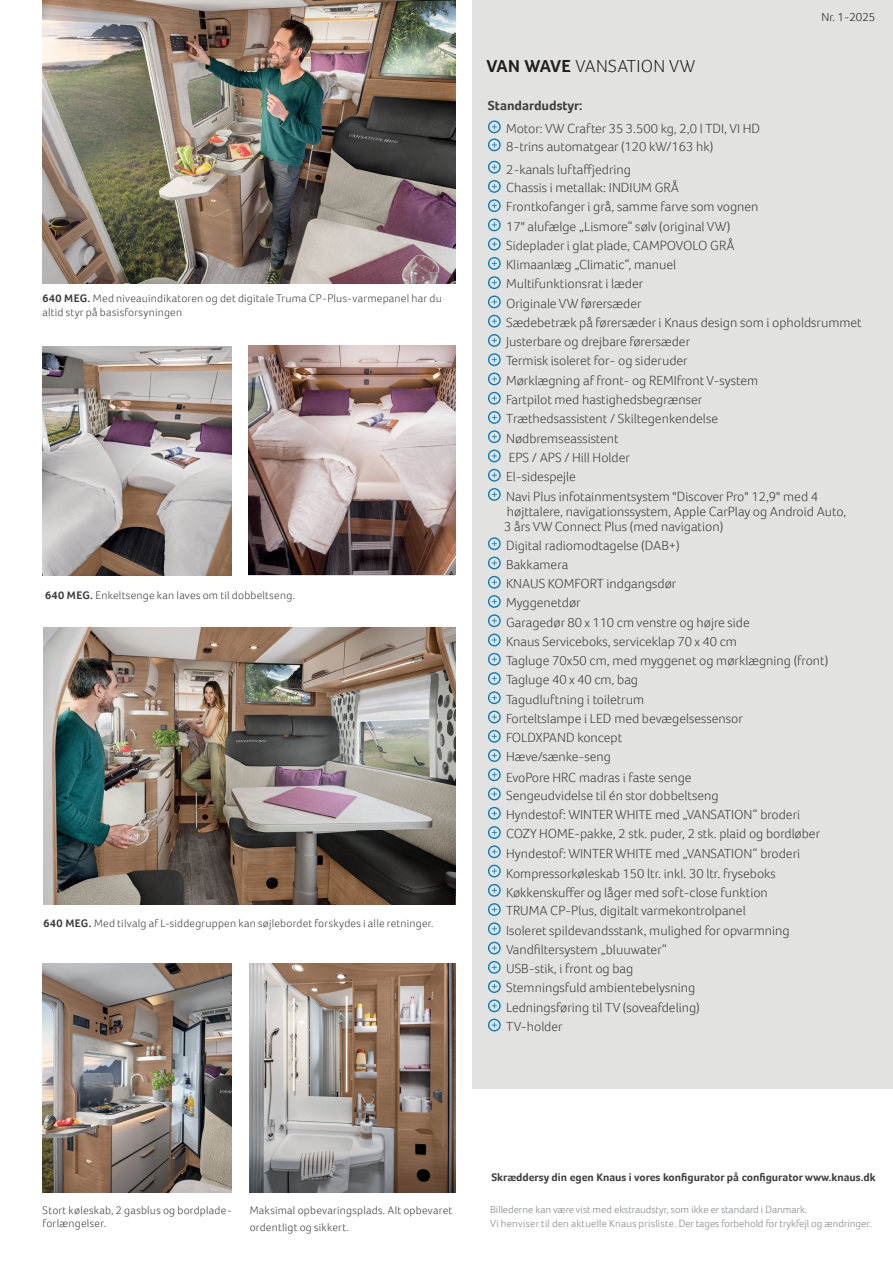
<style>
.page{position:relative;width:893px;height:1263px;background:#fff}
.page>*{position:absolute;margin:0;border:0;box-sizing:border-box;transform-origin:0 0}
.t1{font:300 17.85px "Foco";letter-spacing:.02em;color:#231f20}
.t2{font:300 13.5px/15px "Foco";color:#3e3e3f}
.t3{font:300 12px "Foco";color:#231f20}
.t4{font:300 11.25px/13.5px "Foco";letter-spacing:.02em;color:#3e3e3f}
.t5{font:700 11.25px "Foco";color:#3e3e3f}
.t6{font:300 10.5px "Foco";color:#808285}
.s1{font-weight:700}
</style>
<div class="page">
<div style="left:472px;top:0;width:421px;height:1088px;background:#e2e3e0"></div>
<img style="left:43px;top:628px;width:413px;height:276px">
<img style="left:42px;top:963px;width:190px;height:230px">
<img style="left:250px;top:963px;width:206px;height:230px">
<svg style="left:488px;top:121px;width:13px;height:12px"></svg>
<svg style="left:488px;top:139px;width:13px;height:12px"></svg>
<svg style="left:488px;top:161px;width:13px;height:13px"></svg>
<svg style="left:488px;top:180px;width:13px;height:13px"></svg>
<svg style="left:488px;top:199px;width:13px;height:13px"></svg>
<svg style="left:488px;top:219px;width:13px;height:12px"></svg>
<svg style="left:488px;top:238px;width:13px;height:13px"></svg>
<svg style="left:488px;top:257px;width:13px;height:13px"></svg>
<svg style="left:488px;top:276px;width:13px;height:13px"></svg>
<svg style="left:488px;top:296px;width:13px;height:12px"></svg>
<svg style="left:488px;top:315px;width:13px;height:13px"></svg>
<svg style="left:488px;top:334px;width:13px;height:13px"></svg>
<svg style="left:488px;top:353px;width:13px;height:13px"></svg>
<svg style="left:488px;top:373px;width:13px;height:12px"></svg>
<svg style="left:488px;top:392px;width:13px;height:13px"></svg>
<svg style="left:488px;top:411px;width:13px;height:13px"></svg>
<svg style="left:488px;top:430px;width:13px;height:13px"></svg>
<svg style="left:488px;top:450px;width:13px;height:12px"></svg>
<svg style="left:488px;top:469px;width:13px;height:13px"></svg>
<svg style="left:488px;top:488px;width:13px;height:13px"></svg>
<svg style="left:488px;top:537px;width:13px;height:13px"></svg>
<svg style="left:488px;top:557px;width:13px;height:12px"></svg>
<svg style="left:488px;top:576px;width:13px;height:13px"></svg>
<svg style="left:488px;top:595px;width:13px;height:13px"></svg>
<svg style="left:488px;top:614px;width:13px;height:13px"></svg>
<svg style="left:488px;top:634px;width:13px;height:12px"></svg>
<svg style="left:488px;top:653px;width:13px;height:13px"></svg>
<svg style="left:488px;top:672px;width:13px;height:13px"></svg>
<svg style="left:488px;top:691px;width:13px;height:13px"></svg>
<svg style="left:488px;top:711px;width:13px;height:12px"></svg>
<svg style="left:488px;top:730px;width:13px;height:13px"></svg>
<svg style="left:488px;top:749px;width:13px;height:13px"></svg>
<svg style="left:488px;top:768px;width:13px;height:13px"></svg>
<svg style="left:488px;top:788px;width:13px;height:12px"></svg>
<svg style="left:488px;top:807px;width:13px;height:13px"></svg>
<svg style="left:488px;top:826px;width:13px;height:13px"></svg>
<svg style="left:488px;top:845px;width:13px;height:13px"></svg>
<svg style="left:488px;top:865px;width:13px;height:12px"></svg>
<svg style="left:488px;top:884px;width:13px;height:13px"></svg>
<svg style="left:488px;top:903px;width:13px;height:13px"></svg>
<svg style="left:488px;top:922px;width:13px;height:13px"></svg>
<svg style="left:488px;top:942px;width:13px;height:12px"></svg>
<svg style="left:488px;top:961px;width:13px;height:13px"></svg>
<svg style="left:488px;top:980px;width:13px;height:13px"></svg>
<svg style="left:488px;top:999px;width:13px;height:13px"></svg>
<svg style="left:488px;top:1019px;width:13px;height:12px"></svg>
<img style="left:43px;top:0;width:412px;height:283px">
<img style="left:43px;top:346px;width:189px;height:229px">
<img style="left:249px;top:346px;width:206px;height:229px">
<p class="t4" style="left:42px;top:292px;width:401px"><span class="s1">640 MEG.</span> Med niveauindikatoren og det digitale Truma CP‐Plus-varmepanel har du altid styr på basisforsyningen</p>
<p class="t4" style="left:45px;top:589px;width:252px"><span class="s1">640 MEG.</span> Enkeltsenge kan laves om til dobbeltseng.</p>
<p class="t4" style="left:43px;top:916px;width:392px"><span class="s1">640 MEG.</span> Med tilvalg af L-siddegruppen kan søjlebordet forskydes i alle retninger.</p>
<p class="t1" style="left:487px;top:54px;width:210px"><span class="s1">VAN WAVE</span> VANSATION VW</p>
<p class="t3" style="left:821px;top:9px;width:55px">Nr. 1-2025</p>
<p class="t2" style="left:506px;top:94px;width:256px;line-height:23.2px;text-indent:-18px"><span class="s1">Standardudstyr:<br></span>Motor: VW Crafter 35 3.500 kg, 2,0 l TDI, VI HD</p>
<p class="t2" style="left:506px;top:139px;width:209px">8-trins automatgear (120 kW/163 hk)</p>
<p class="t2" style="left:506px;top:161px;width:126px">2-kanals luftaffjedring</p>
<p class="t2" style="left:506px;top:180px;width:174px">Chassis i metallak: INDIUM GRÅ</p>
<p class="t2" style="left:506px;top:199px;width:254px">Frontkofanger i grå, samme farve som vognen</p>
<p class="t2" style="left:506px;top:219px;width:226px">17" alufælge „Lismore“ sølv (original VW)</p>
<p class="t2" style="left:506px;top:238px;width:230px">Sideplader i glat plade, CAMPOVOLO GRÅ</p>
<p class="t2" style="left:506px;top:257px;width:171px">Klimaanlæg „Climatic“, manuel</p>
<p class="t2" style="left:506px;top:276px;width:139px">Multifunktionsrat i læder</p>
<p class="t2" style="left:506px;top:295px;width:137px">Originale VW førersæder</p>
<p class="t2" style="left:506px;top:315px;width:357px">Sædebetræk på førersæder i Knaus design som i opholdsrummet</p>
<p class="t2" style="left:506px;top:334px;width:185px">Justerbare og drejbare førersæder</p>
<p class="t2" style="left:506px;top:353px;width:183px">Termisk isoleret for- og sideruder</p>
<p class="t2" style="left:506px;top:373px;width:254px">Mørklægning af front- og REMIfront V-system</p>
<p class="t2" style="left:506px;top:392px;width:198px">Fartpilot med hastighedsbegrænser</p>
<p class="t2" style="left:506px;top:411px;width:213px">Træthedsassistent / Skiltegenkendelse</p>
<p class="t2" style="left:506px;top:430px;width:114px">Nødbremseassistent</p>
<p class="t2" style="left:509px;top:450px;width:123px">EPS / APS / Hill Holder</p>
<p class="t2" style="left:506px;top:469px;width:71px">El-sidespejle</p>
<p class="t2" style="left:504px;top:489px;width:344px">Navi Plus infotainmentsystem "Discover Pro" 12,9" med 4 højttalere, navigationssystem, Apple CarPlay og Android Auto,<br>3 års VW Connect Plus (med navigation)</p>
<p class="t2" style="left:506px;top:537px;width:175px">Digital radiomodtagelse (DAB+)</p>
<p class="t2" style="left:506px;top:557px;width:64px">Bakkamera</p>
<p class="t2" style="left:506px;top:576px;width:172px">KNAUS KOMFORT indgangsdør</p>
<p class="t2" style="left:506px;top:595px;width:76px">Myggenetdør</p>
<p class="t2" style="left:506px;top:614px;width:245px">Garagedør 80 x 110 cm venstre og højre side</p>
<p class="t2" style="left:506px;top:634px;width:232px">Knaus Serviceboks, serviceklap 70 x 40 cm</p>
<p class="t2" style="left:506px;top:653px;width:324px">Tagluge 70x50 cm, med myggenet og mørklægning (front)</p>
<p class="t2" style="left:506px;top:672px;width:134px">Tagluge 40 x 40 cm, bag</p>
<p class="t2" style="left:506px;top:691px;width:139px">Tagudluftning i toiletrum</p>
<p class="t2" style="left:506px;top:711px;width:238px">Forteltslampe i LED med bevægelsessensor</p>
<p class="t2" style="left:506px;top:730px;width:118px">FOLDXPAND koncept</p>
<p class="t2" style="left:506px;top:749px;width:106px">Hæve/sænke-seng</p>
<p class="t2" style="left:506px;top:769px;width:187px">EvoPore HRC madras i faste senge</p>
<p class="t2" style="left:506px;top:788px;width:214px">Sengeudvidelse til én stor dobbeltseng</p>
<p class="t2" style="left:506px;top:807px;width:296px">Hyndestof: WINTER WHITE med „VANSATION“ broderi</p>
<p class="t2" style="left:506px;top:826px;width:315px">COZY HOME-pakke, 2 stk. puder, 2 stk. plaid og bordløber</p>
<p class="t2" style="left:506px;top:845px;width:296px">Hyndestof: WINTER WHITE med „VANSATION“ broderi</p>
<p class="t2" style="left:506px;top:866px;width:271px">Kompressorkøleskab 150 ltr. inkl. 30 ltr. fryseboks</p>
<p class="t2" style="left:506px;top:885px;width:263px">Køkkenskuffer og låger med soft-close funktion</p>
<p class="t2" style="left:506px;top:903px;width:241px">TRUMA CP-Plus, digitalt varmekontrolpanel</p>
<p class="t2" style="left:506px;top:922px;width:285px">Isoleret spildevandsstank, mulighed for opvarmning</p>
<p class="t2" style="left:506px;top:942px;width:162px">Vandfiltersystem „bluuwater“</p>
<p class="t2" style="left:506px;top:961px;width:129px">USB-stik, i front og bag</p>
<p class="t2" style="left:506px;top:980px;width:191px">Stemningsfuld ambientebelysning</p>
<p class="t2" style="left:506px;top:999px;width:195px">Ledningsføring til TV (soveafdeling)</p>
<p class="t2" style="left:506px;top:1019px;width:58px">TV-holder</p>
<p class="t4" style="left:43px;top:1203px;width:190px">Stort køleskab, 2 gasblus og bordplade&shy;forlængelser.</p>
<p class="t4" style="left:250px;top:1201px;width:204px;line-height:16.8px">Maksimal opbevaringsplads. Alt opbevaret ordentligt og sikkert.</p>
<p class="t5" style="left:491px;top:1170px;width:386px">Skræddersy din egen Knaus i vores konfigurator på configurator www.knaus.dk</p>
<p class="t6" style="left:490px;top:1203px;width:319px">Billederne kan være vist med ekstraudstyr, som ikke er standard i Danmark.</p>
<p class="t6" style="left:490px;top:1216px;width:383px">Vi henviser til den aktuelle Knaus prisliste. Der tages forbehold for trykfejl og ændringer.</p>
</div>
